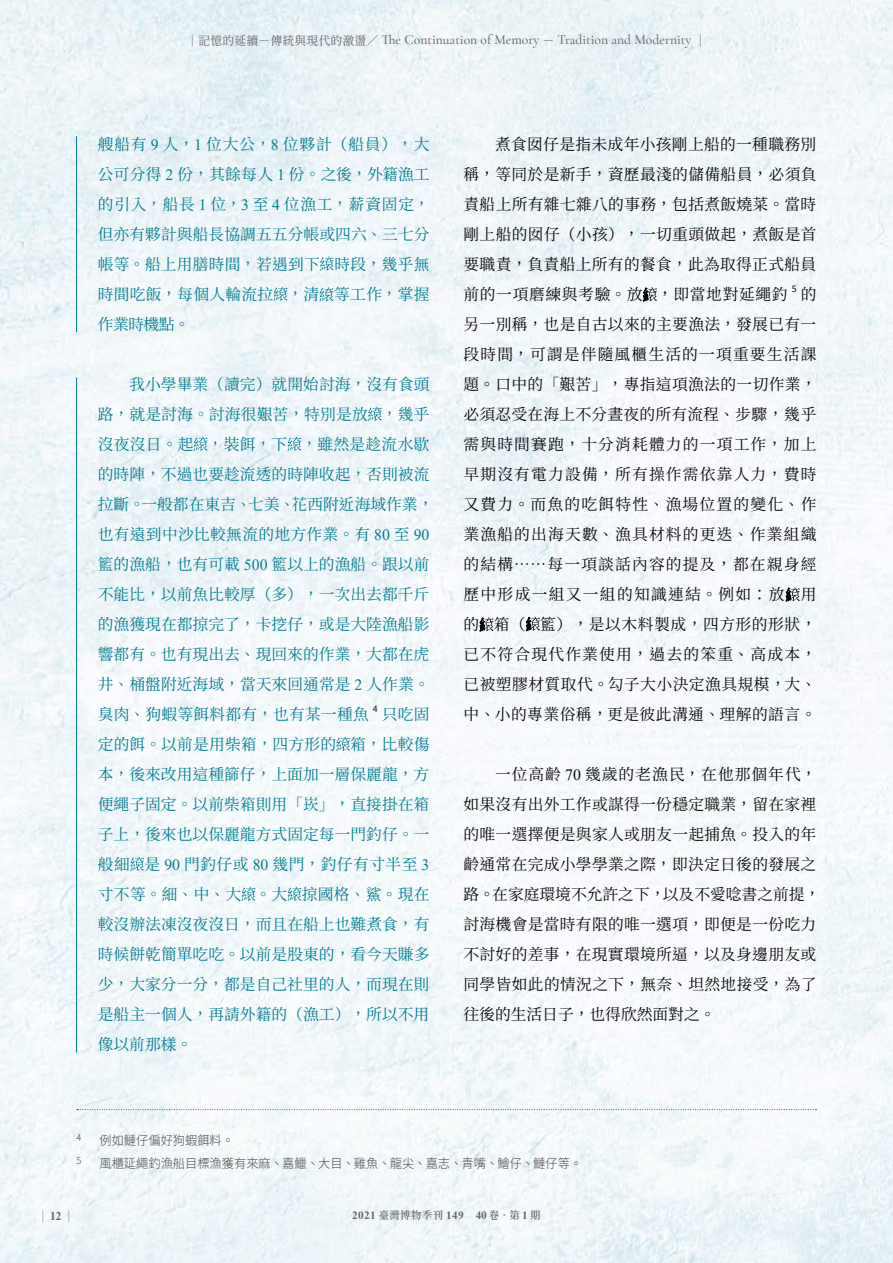
<style>
.page{position:relative;width:893px;height:1263px;background:#fff}
.page>*{position:absolute;margin:0;border:0;box-sizing:border-box;transform-origin:0 0}
.t1{font:15.75px/30px "Source Han Serif TC";letter-spacing:.02em;color:#050505;text-align:justify}
.t2{font:15.75px/30px "Source Han Serif TC";letter-spacing:.005em;color:#007c8e;text-align:justify}
.t3{font:500 13.8px "Cormorant Garamond";color:#666464}
.t4{font:300 12.75px "Source Han Sans TC";color:#4c4948;scale:.96 1}
.t5{font:12px "Source Han Serif TC";color:#666464;scale:.8 1}
.t6{font:700 11.25px "Times New Roman";letter-spacing:.03em;color:#666464}
.t7{font:300 9.6px "Source Han Sans TC";color:#4c4948;scale:.96 1}
.t8{font:8.7px "Source Han Sans TC";color:#050505}
.s1{font-family:"Gen Ryu Min TW";font-weight:400;font-size:12px}
.s2{font-family:"Times New Roman"}
.s3{font-family:"Times New Roman";font-weight:700}
.s4{font-family:"Gen Ryu Min TW";font-weight:600;font-size:10.5px}
</style>
<div class="page">
<img style="left:0;top:0;width:893px;height:1263px">
<svg style="left:320px;top:256px;width:14px;height:15px"></svg>
<svg style="left:274px;top:287px;width:13px;height:14px"></svg>
<svg style="left:319px;top:287px;width:14px;height:14px"></svg>
<svg style="left:368px;top:407px;width:14px;height:14px"></svg>
<svg style="left:194px;top:437px;width:14px;height:14px"></svg>
<svg style="left:287px;top:437px;width:14px;height:14px"></svg>
<svg style="left:336px;top:737px;width:14px;height:14px"></svg>
<svg style="left:130px;top:857px;width:14px;height:14px"></svg>
<svg style="left:241px;top:887px;width:14px;height:14px"></svg>
<svg style="left:287px;top:887px;width:14px;height:14px"></svg>
<svg style="left:643px;top:287px;width:14px;height:14px"></svg>
<svg style="left:786px;top:587px;width:14px;height:14px"></svg>
<svg style="left:480px;top:617px;width:14px;height:14px"></svg>
<svg style="left:526px;top:617px;width:14px;height:14px"></svg>
<hr style="left:76px;top:136px;width:1px;height:196px;background:#007c8e">
<hr style="left:76px;top:377px;width:1px;height:675px;background:#007c8e">
<svg style="left:77px;top:1109px;width:739px;height:1px"></svg>
<p class="t3" style="left:186px;top:32px;width:521px"><span class="s1">｜記憶的延續－傳統與現代的激盪／</span> The Continuation of Memory <span class="s1">－</span> Tradition and Modernity <span class="s1">｜</span></p>
<p class="t2" style="left:98px;top:130px;width:333px">艘船有 <span class="s2">9</span> 人，<span class="s2">1</span> 位大公，<span class="s2">8</span> 位夥計（船員），大公可分得 <span class="s2">2</span> 份，其餘每人 <span class="s2">1</span> 份。之後，外籍漁工的引入，船長 <span class="s2">1</span> 位，<span class="s2">3</span> 至 <span class="s2">4</span> 位漁工，薪資固定，但亦有夥計與船長協調五五分帳或四六、三七分帳等。船上用膳時間，若遇到下 時段，幾乎無時間吃飯，每個人輪流拉 ，清 等工作，掌握作業時機點。</p>
<p class="t2" style="left:98px;top:370px;width:337px;text-align:left;text-indent:32px">我小學畢業（讀完）就開始討海，沒有食頭路，就是討海。討海很艱苦，特別是放 ，幾乎沒夜沒日。起 ，裝餌，下 ，雖然是趁流水歇的時陣，不過也要趁流透的時陣收起，否則被流拉斷。一般都在東吉、七美、花西附近海域作業，也有遠到中沙比較無流的地方作業。有 <span class="s2">80</span> 至 <span class="s2">90</span>籃的漁船，也有可載 <span class="s2">500</span> 籃以上的漁船。跟以前不能比，以前魚比較厚（多），一次出去都千斤的漁獲現在都掠完了，卡挖仔，或是大陸漁船影響都有。也有現出去、現回來的作業，大都在虎井、桶盤附近海域，當天來回通常是 <span class="s2">2</span> 人作業。臭肉、狗蝦等餌料都有，也有某一種魚</p>
<p class="t8" style="left:373px;top:704px;width:6px">4</p>
<p class="t2" style="left:98px;top:700px;width:333px;text-indent:284px">只吃固定的餌。以前是用柴箱，四方形的 箱，比較傷本，後來改用這種篩仔，上面加一層保麗龍，方便繩子固定。以前柴箱則用「崁」，直接掛在箱子上，後來也以保麗龍方式固定每一門釣仔。一般細 是 <span class="s2">90</span> 門釣仔或 <span class="s2">80</span> 幾門，釣仔有寸半至 <span class="s2">3</span>寸不等。細、中、大 。大 掠國格、鯊。現在較沒辦法凍沒夜沒日，而且在船上也難煮食，有時候餅乾簡單吃吃。以前是股東的，看今天賺多少，大家分一分，都是自己社里的人，而現在則是船主一個人，再請外籍的（漁工），所以不用像以前那樣。</p>
<p class="t1" style="left:463px;top:130px;width:355px;text-indent:32px">煮食囡仔是指未成年小孩剛上船的一種職務別稱，等同於是新手，資歷最淺的儲備船員，必須負責船上所有雜七雜八的事務，包括煮飯燒菜。當時剛上船的囡仔（小孩），一切重頭做起，煮飯是首要職責，負責船上所有的餐食，此為取得正式船員前的一項磨練與考驗。放 ，即當地對延繩釣</p>
<p class="t8" style="left:792px;top:284px;width:6px">5</p>
<p class="t1" style="left:463px;top:280px;width:354px;text-indent:337px">的另一別稱，也是自古以來的主要漁法，發展已有一段時間，可謂是伴隨風櫃生活的一項重要生活課題。口中的「艱苦」，專指這項漁法的一切作業，必須忍受在海上不分晝夜的所有流程、步驟，幾乎需與時間賽跑，十分消耗體力的一項工作，加上早期沒有電力設備，所有操作需依靠人力，費時又費力。而魚的吃餌特性、漁場位置的變化、作業漁船的出海天數、漁具材料的更迭、作業組織的結構……每一項談話內容的提及，都在親身經歷中形成一組又一組的知識連結。例如：放 用的 箱（ 籃），是以木料製成，四方形的形狀，已不符合現代作業使用，過去的笨重、高成本，已被塑膠材質取代。勾子大小決定漁具規模，大、中、小的專業俗稱，更是彼此溝通、理解的語言。</p>
<p class="t1" style="left:463px;top:760px;width:358px;text-align:left;text-indent:32px">一位高齡 <span class="s2">70</span> 幾歲的老漁民，在他那個年代，如果沒有出外工作或謀得一份穩定職業，留在家裡的唯一選擇便是與家人或朋友一起捕魚。投入的年齡通常在完成小學學業之際，即決定日後的發展之路。在家庭環境不允許之下，以及不愛唸書之前提，討海機會是當時有限的唯一選項，即便是一份吃力不討好的差事，在現實環境所逼，以及身邊朋友或同學皆如此的情況之下，無奈、坦然地接受，為了往後的生活日子，也得欣然面對之。</p>
<p class="t7" style="left:77px;top:1132px;width:7px">4</p>
<p class="t4" style="left:99px;top:1133px;width:142px">例如鰱仔偏好狗蝦餌料。</p>
<p class="t7" style="left:77px;top:1155px;width:7px">5</p>
<p class="t4" style="left:99px;top:1156px;width:504px">風櫃延繩釣漁船目標漁獲有來麻、嘉鱲、大目、雞魚、龍尖、嘉志、青嘴、鱠仔、鰱仔等。</p>
<p class="t5" style="left:38px;top:1209px;width:46px">｜<span class="s3">12</span>｜</p>
<p class="t6" style="left:352px;top:1207px;width:190px">2021 <span class="s4">臺灣博物季刊</span> 149 40 <span class="s4">卷．第</span> 1 <span class="s4">期</span></p>
</div>
